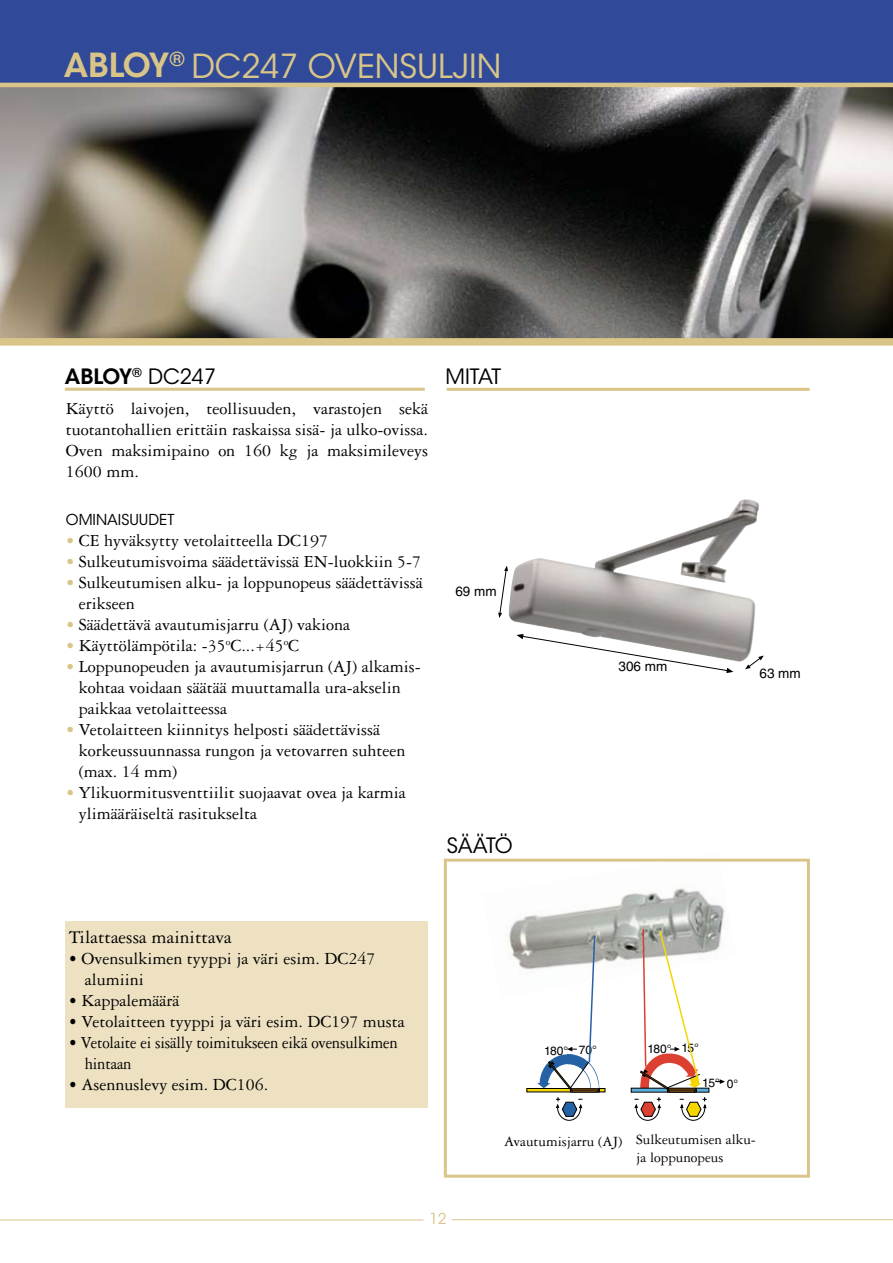
<style>
.page{position:relative;width:893px;height:1263px;background:#fff}
.page>*{position:absolute;margin:0;border:0;box-sizing:border-box;transform-origin:0 0}
.t1{font:33px "ITC Avant Garde Std";color:#dac588}
.t2{font:600 21px "ITC Avant Garde Std";letter-spacing:-.02em;color:#000}
.t3{font:21px "ITC Avant Garde Std";letter-spacing:-.025em;color:#000}
.t4{font:19.5px "Garamond 3 LT Std";color:#000}
.t5{font:18px/21px "Garamond 3 LT Std";color:#000}
.t6{font:18px/21px "Garamond 3 LT Std";color:#000;scale:.92 1}
.t7{font:15px/17.4px "Garamond 3 LT Std";color:#000}
.t8{font:15px "ITC Avant Garde Std";color:#000}
.t9{font:15px "ITC Avant Garde Std";color:#dac588}
.t10{font:13.5px "Helvetica LT Std";color:#000}
.t11{font:12px "Helvetica LT Std";letter-spacing:-.04em;color:#000}
.s1{font-weight:600}
.s2{font-weight:400}
.s3{color:#dac588}
</style>
<div class="page">
<img style="left:0;top:87px;width:893px;height:251px">
<svg style="left:556px;top:1097px;width:26px;height:24px"></svg>
<div style="left:570px;top:1088px;width:30px;height:4px;border:1px solid #000"></div>
<div style="left:667px;top:1088px;width:30px;height:4px;border:1px solid #000"></div>
<svg style="left:680px;top:1097px;width:27px;height:24px"></svg>
<svg style="left:634px;top:1097px;width:27px;height:24px"></svg>
<svg style="left:715px;top:1079px;width:10px;height:5px"></svg>
<img style="left:482px;top:858px;width:254px;height:112px">
<svg style="left:537px;top:934px;width:62px;height:156px"></svg>
<svg style="left:640px;top:928px;width:62px;height:162px"></svg>
<div style="left:0;top:0;width:893px;height:85px;background:#304a99"></div>
<hr style="left:0;top:1219px;width:423px;height:1px;background:#dac588">
<hr style="left:452px;top:1219px;width:441px;height:1px;background:#dac588">
<hr style="left:0;top:83px;width:893px;height:4px;background:#dac588">
<hr style="left:65px;top:388px;width:360px;height:3px;background:#dac588">
<img style="left:509px;top:499px;width:250px;height:163px">
<svg style="left:498px;top:566px;width:10px;height:52px"></svg>
<svg style="left:517px;top:634px;width:216px;height:39px"></svg>
<svg style="left:745px;top:655px;width:19px;height:14px"></svg>
<hr style="left:447px;top:388px;width:363px;height:3px;background:#dac588">
<div style="left:0;top:338px;width:893px;height:8px;background:#dac588"></div>
<div style="left:65px;top:921px;width:363px;height:186px;background:#ede1c2"></div>
<div style="left:444px;top:859px;width:366px;height:319px;border:3px solid #dac588"></div>
<h1 class="t1" style="left:64px;top:46px;width:439px"><span class="s1">ABLOY</span><sup>®</sup> DC247 OVENSULJIN</h1>
<p class="t2" style="left:65px;top:363px;width:153px">ABLOY<sup>®</sup> <span class="s2">DC247</span></p>
<p class="t5" style="left:66px;top:398px;width:364px;text-align:justify">Käyttö laivojen, teollisuuden, varastojen sekä tuotantohallien erittäin raskaissa sisä- ja ulko-ovissa.<br>Oven maksimipaino on 160 kg ja maksimileveys 1600 mm.</p>
<p class="t8" style="left:66px;top:510px;width:10px">OMINAISUUDET</p>
<p class="t5" style="left:66px;top:530px;width:264px"><span class="s3">•</span> CE hyväksytty vetolaitteella DC197</p>
<p class="t5" style="left:66px;top:551px;width:357px"><span class="s3">•</span> Sulkeutumisvoima säädettävissä EN-luokkiin 5-7</p>
<p class="t5" style="left:79px;top:572px;width:345px;text-indent:-13px"><span class="s3">•</span> Sulkeutumisen alku- ja loppunopeus säädettävissä erikseen</p>
<p class="t5" style="left:66px;top:614px;width:286px"><span class="s3">•</span> Säädettävä avautumisjarru (AJ) vakiona</p>
<p class="t5" style="left:66px;top:635px;width:235px"><span class="s3">•</span> Käyttölämpötila: -35<sup>o</sup>C...+45<sup>o</sup>C</p>
<p class="t5" style="left:79px;top:656px;width:343px;text-indent:-13px"><span class="s3">•</span> Loppunopeuden ja avautumisjarrun (AJ) alkamis&shy;kohtaa voidaan säätää muuttamalla ura-akselin paikkaa vetolaitteessa</p>
<p class="t5" style="left:79px;top:719px;width:328px;text-indent:-13px"><span class="s3">•</span> Vetolaitteen kiinnitys helposti säädettävissä korkeussuunnassa rungon ja vetovarren suhteen (max. 14 mm)</p>
<p class="t5" style="left:79px;top:782px;width:328px;text-indent:-13px"><span class="s3">•</span> Ylikuormitusventtiilit suojaavat ovea ja karmia ylimääräiseltä rasitukselta</p>
<p class="t3" style="left:446px;top:364px;width:57px">MITAT</p>
<p class="t10" style="left:455px;top:583px;width:43px">69 mm</p>
<p class="t3" style="left:447px;top:832px;width:68px">SÄÄTÖ</p>
<p class="t4" style="left:69px;top:927px;width:165px">Tilattaessa mainittava</p>
<p class="t6" style="left:85px;top:948px;width:317px;text-indent:-16px">• Ovensulkimen tyyppi ja väri esim. DC247 alumiini</p>
<p class="t6" style="left:69px;top:990px;width:122px">• Kappalemäärä</p>
<p class="t6" style="left:69px;top:1011px;width:367px">• Vetolaitteen tyyppi ja väri esim. DC197 musta</p>
<p class="t6" style="left:85px;top:1032px;width:342px;text-indent:-16px">• Vetolaite ei sisälly toimitukseen eikä ovensulkimen hintaan</p>
<p class="t6" style="left:69px;top:1074px;width:218px">• Asennuslevy esim. DC106.</p>
<p class="t10" style="left:619px;top:659px;width:50px">306 mm</p>
<p class="t10" style="left:759px;top:666px;width:43px">63 mm</p>
<p class="t11" style="left:544px;top:1043px;width:54px">180° 70°</p>
<p class="t11" style="left:647px;top:1042px;width:53px">180° 15°</p>
<p class="t11" style="left:702px;top:1076px;width:38px">15° 0°</p>
<p class="t9" style="left:429px;top:1210px;width:19px">12</p>
<p class="t7" style="left:636px;top:1132px;width:121px;text-indent:-132px">Avautumisjarru (AJ) Sulkeutumisen alku&shy;ja loppunopeus</p>
</div>
